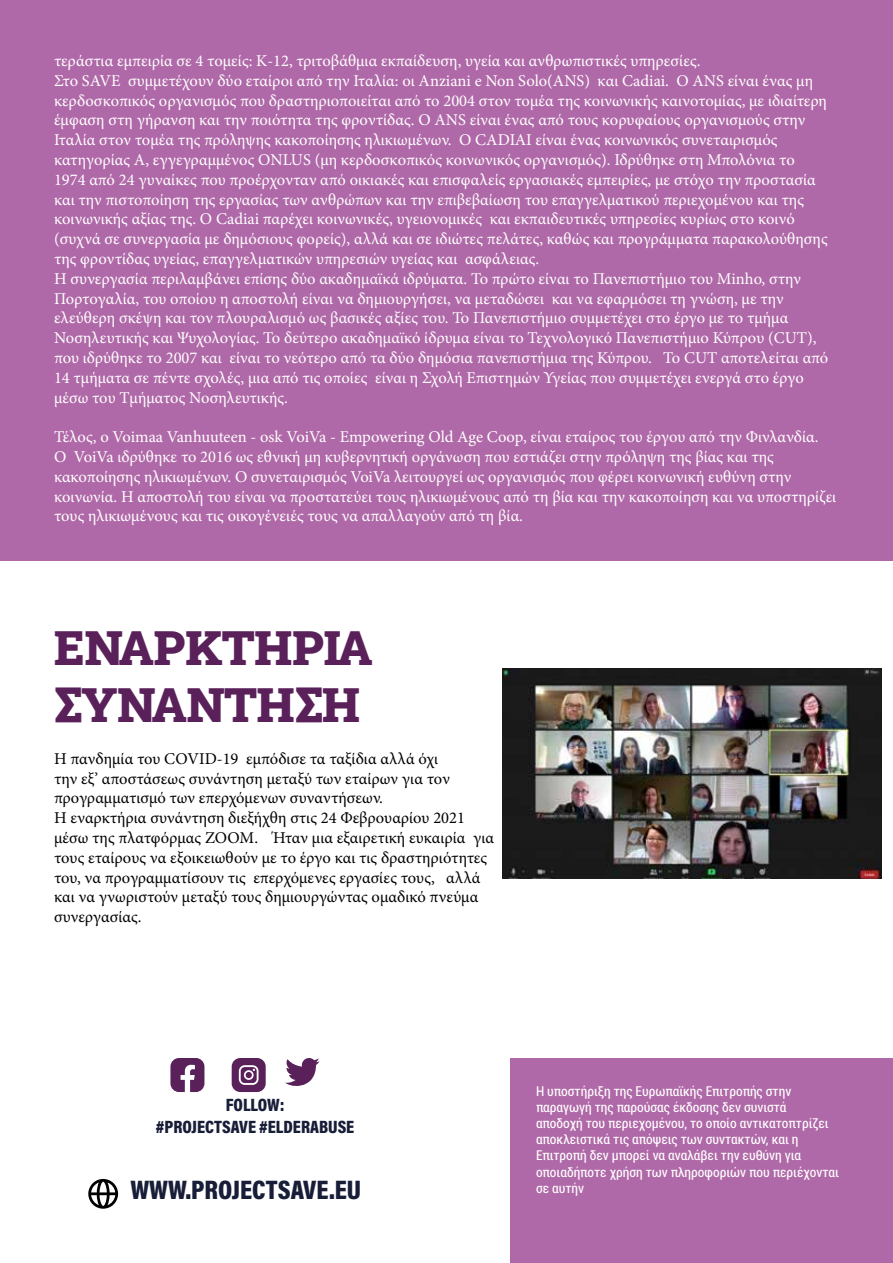
<style>
.page{position:relative;width:893px;height:1263px;background:#fff}
.page>*{position:absolute;margin:0;border:0;box-sizing:border-box;transform-origin:0 0}
.t1{font:48px/57.6px "Roboto Slab";color:#5a205a}
.t2{font:27px "Acumin Variable Concept";color:#181d38}
.t3{font:18px/21.6px "Acumin Variable Concept";color:#181d38;text-align:center}
.t4{font:16.5px/19.8px "Minion Pro";color:#fff}
.t5{font:16.5px/19.8px "Minion Pro";color:#000}
.t6{font:condensed 13.5px/16.2px "Roboto";color:#fff}
</style>
<div class="page">
<div style="left:510px;top:1058px;width:383px;height:205px;background:#b069a8"></div>
<img style="left:503px;top:669px;width:378px;height:209px">
<svg style="left:88px;top:1179px;width:30px;height:30px"></svg>
<svg style="left:170px;top:1058px;width:34px;height:34px"></svg>
<svg style="left:285px;top:1058px;width:34px;height:28px"></svg>
<div style="left:232px;top:1058px;width:34px;height:34px;background:#5a205a;border-radius:9px"></div>
<svg style="left:239px;top:1065px;width:20px;height:20px"></svg>
<div style="left:0;top:0;width:893px;height:560px;background:#b069a8"></div>
<p class="t4" style="left:54px;top:51px;width:776px">τεράστια εμπειρία σε 4 τομείς: K-12, τριτοβάθμια εκπαίδευση, υγεία και ανθρωπιστικές υπηρεσίες.<br>Στο SAVE συμμετέχουν δύο εταίροι από την Ιταλία: οι Αnziani e Non Solo(ΑΝS) και Cadiai. Ο ANS είναι ένας μη κερδοσκοπικός οργανισμός που δραστηριοποιείται από το 2004 στον τομέα της κοινωνικής καινοτομίας, με ιδιαίτερη έμφαση στη γήρανση και την ποιότητα της φροντίδας. Ο ANS είναι ένας από τους κορυφαίους οργανισμούς στην Ιταλία στον τομέα της πρόληψης κακοποίησης ηλικιωμένων. O CADIAI είναι ένας κοινωνικός συνεταιρισμός κατηγορίας Α, εγγεγραμμένος ONLUS (μη κερδοσκοπικός κοινωνικός οργανισμός). Ιδρύθηκε στη Μπολόνια το 1974 από 24 γυναίκες που προέρχονταν από οικιακές και επισφαλείς εργασιακές εμπειρίες, με στόχο την προστασία και την πιστοποίηση της εργασίας των ανθρώπων και την επιβεβαίωση του επαγγελματικού περιεχομένου και της κοινωνικής αξίας της. Ο Cadiai παρέχει κοινωνικές, υγειονομικές και εκπαιδευτικές υπηρεσίες κυρίως στο κοινό (συχνά σε συνεργασία με δημόσιους φορείς), αλλά και σε ιδιώτες πελάτες, καθώς και προγράμματα παρακολούθησης της φροντίδας υγείας, επαγγελματικών υπηρεσιών υγείας και ασφάλειας.<br>Η συνεργασία περιλαμβάνει επίσης δύο ακαδημαϊκά ιδρύματα. Το πρώτο είναι το Πανεπιστήμιο του Minho, στην Πορτογαλία, του οποίου η αποστολή είναι να δημιουργήσει, να μεταδώσει και να εφαρμόσει τη γνώση, με την ελεύθερη σκέψη και τον πλουραλισμό ως βασικές αξίες του. Το Πανεπιστήμιο συμμετέχει στο έργο με το τμήμα Νοσηλευτικής και Ψυχολογίας. Το δεύτερο ακαδημαϊκό ίδρυμα είναι το Τεχνολογικό Πανεπιστήμιο Κύπρου (CUT), που ιδρύθηκε το 2007 και είναι το νεότερο από τα δύο δημόσια πανεπιστήμια της Κύπρου. Το CUT αποτελείται από 14 τμήματα σε πέντε σχολές, μια από τις οποίες είναι η Σχολή Επιστημών Υγείας που συμμετέχει ενεργά στο έργο μέσω του Τμήματος Νοσηλευτικής.</p>
<p class="t4" style="left:54px;top:427px;width:784px">Τέλος, ο Voimaa Vanhuuteen - osk VoiVa - Empowering Old Age Coop, είναι εταίρος του έργου από την Φινλανδία.<br>Ο VoiVa ιδρύθηκε το 2016 ως εθνική μη κυβερνητική οργάνωση που εστιάζει στην πρόληψη της βίας και της κακοποίησης ηλικιωμένων. Ο συνεταιρισμός VoiVa λειτουργεί ως οργανισμός που φέρει κοινωνική ευθύνη στην κοινωνία. Η αποστολή του είναι να προστατεύει τους ηλικιωμένους από τη βία και την κακοποίηση και να υποστηρίζει τους ηλικιωμένους και τις οικογένειές τους να απαλλαγούν από τη βία.</p>
<h1 class="t1" style="left:54px;top:617px;width:320px">ΕΝΑΡΚΤΗΡΙΑ<br>ΣΥΝΑΝΤΗΣΗ</h1>
<p class="t5" style="left:54px;top:749px;width:442px">Η πανδημία του COVID-19 εμπόδισε τα ταξίδια αλλά όχι<br>την εξ’ αποστάσεως συνάντηση μεταξύ των εταίρων για τον προγραμματισμό των επερχόμενων συναντήσεων.<br>Η εναρκτήρια συνάντηση διεξήχθη στις 24 Φεβρουαρίου 2021 μέσω της πλατφόρμας ZOOM. Ήταν μια εξαιρετική ευκαιρία για τους εταίρους να εξοικειωθούν με το έργο και τις δραστηριότητες του, να προγραμματίσουν τις επερχόμενες εργασίες τους, αλλά και να γνωριστούν μεταξύ τους δημιουργώντας ομαδικό πνεύμα συνεργασίας.</p>
<p class="t3" style="left:156px;top:1093px;width:200px">FOLLOW:<br>#PROJECTSAVE #ELDERABUSE</p>
<h2 class="t2" style="left:130px;top:1171px;width:232px">WWW.PROJECTSAVE.EU</h2>
<p class="t6" style="left:536px;top:1082px;width:304px">Η υποστήριξη της Ευρωπαϊκής Επιτροπής στην παραγωγή της παρούσας έκδοσης δεν συνιστά<br>αποδοχή του περιεχομένου, το οποίο αντικατοπτρίζει αποκλειστικά τις απόψεις των συντακτών, και η Επιτροπή δεν μπορεί να αναλάβει την ευθύνη για οποιαδήποτε χρήση των πληροφοριών που περιέχονται σε αυτήν</p>
</div>
